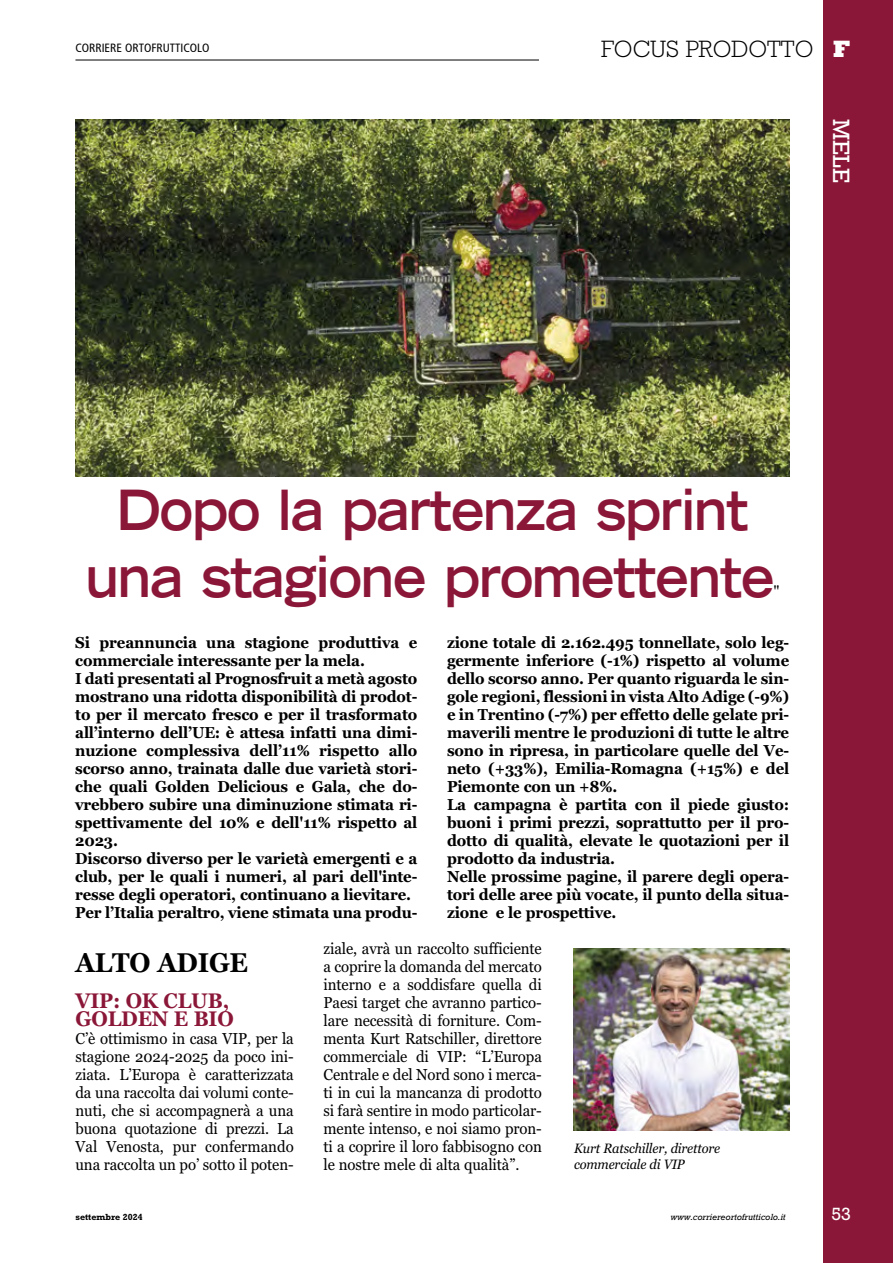
<style>
.page{position:relative;width:893px;height:1263px;background:#fff}
.page>*{position:absolute;margin:0;border:0;box-sizing:border-box;transform-origin:0 0}
.t1{font:700 expanded 55.5px/66.6px "Trade Gothic LT Std";letter-spacing:-.02em;color:#8b1738;text-align:center;scale:.9 1}
.t2{font:700 27px "Georgia";letter-spacing:-.005em;color:#000;scale:.95 1}
.t3{font:300 24px "Rockwell Std";color:#000}
.t4{font:24px "Rockwell Std";color:#fff}
.t5{font:700 21px/18px "Georgia";letter-spacing:-.005em;color:#8b1738;scale:.95 1}
.t6{font:18px "Rockwell Std";color:#fff}
.t7{font:700 15.75px/18px "Georgia";letter-spacing:-.01em;color:#000;scale:.95 1}
.t8{font:15.75px/18px "Georgia";letter-spacing:-.005em;color:#000;text-align:justify;scale:.95 1}
.t9{font:italic 13.5px/16.2px "Georgia";letter-spacing:-.01em;color:#000;scale:.95 1}
.t10{font:condensed 12px "Frutiger LT Std";color:#000}
.t11{font:italic 9px "Rockwell Std";color:#000}
.t12{font:700 9px "Rockwell Std";color:#000}
.s1{font-family:"Rockwell";font-weight:800;color:#fff}
</style>
<div class="page">
<div style="left:824px;top:0;width:69px;height:1263px;background:#8b1738"></div>
<hr style="left:75px;top:60px;width:464px;height:1px;background:#000">
<img style="left:75px;top:119px;width:715px;height:357px">
<img style="left:573px;top:948px;width:217px;height:183px">
<p class="t10" style="left:75px;top:40px;width:135px">CORRIERE ORTOFRUTTICOLO</p>
<h3 class="t3" style="left:601px;top:35px;width:251px">FOCUS PRODOTTO <span class="s1">F</span></h3>
<h3 class="t4" style="left:855px;top:119px;width:65px;rotate:90deg">MELE</h3>
<h1 class="t1" style="left:86px;top:476px;width:767px">Dopo la partenza sprint una stagione promettente</h1>
<p class="t8" style="left:774px;top:582px;width:8px">"</p>
<p class="t7" style="left:75px;top:633px;width:362px">Si preannuncia una stagione produttiva e commerciale interessante per la mela.<br>I dati presentati al Prognosfruit a metà agosto mostrano una ridotta disponibilità di prodot&shy;to per il mercato fresco e per il trasformato all’interno dell’UE: è attesa infatti una dimi&shy;nuzione complessiva dell’11% rispetto allo scorso anno, trainata dalle due varietà stori&shy;che quali Golden Delicious e Gala, che do&shy;vrebbero subire una diminuzione stimata ri&shy;spettivamente del 10% e dell'11% rispetto al 2023.<br>Discorso diverso per le varietà emergenti e a club, per le quali i numeri, al pari dell'inte&shy;resse degli operatori, continuano a lievitare.<br>Per l’Italia peraltro, viene stimata una produ-</p>
<p class="t7" style="left:447px;top:633px;width:362px">zione totale di 2.162.495 tonnellate, solo leg&shy;germente inferiore (-1%) rispetto al volume dello scorso anno. Per quanto riguarda le sin&shy;gole regioni, flessioni in vista Alto Adige (-9%) e in Trentino (-7%) per effetto delle gelate pri&shy;maverili mentre le produzioni di tutte le altre sono in ripresa, in particolare quelle del Ve&shy;neto (+33%), Emilia-Romagna (+15%) e del Piemonte con un +8%.<br>La campagna è partita con il piede giusto: buoni i primi prezzi, soprattutto per il pro&shy;dotto di qualità, elevate le quotazioni per il prodotto da industria.<br>Nelle prossime pagine, il parere degli opera&shy;tori delle aree più vocate, il punto della situa&shy;zione e le prospettive.</p>
<h2 class="t2" style="left:75px;top:942px;width:183px">ALTO ADIGE</h2>
<h3 class="t5" style="left:75px;top:991px;width:168px">VIP: OK CLUB,<br>GOLDEN E BIO</h3>
<p class="t8" style="left:75px;top:1029px;width:231px">C’è ottimismo in casa VIP, per la stagione 2024-2025 da poco ini&shy;ziata. L’Europa è caratterizzata da una raccolta dai volumi conte&shy;nuti, che si accompagnerà a una buona quotazione di prezzi. La Val Venosta, pur confermando una raccolta un po’ sotto il poten-</p>
<p class="t8" style="left:324px;top:939px;width:231px">ziale, avrà un raccolto sufficiente a coprire la domanda del mercato interno e a soddisfare quella di Paesi target che avranno partico&shy;lare necessità di forniture. Com&shy;menta Kurt Ratschiller, direttore commerciale di VIP: “L’Europa Centrale e del Nord sono i merca&shy;ti in cui la mancanza di prodotto si farà sentire in modo particolar&shy;mente intenso, e noi siamo pron&shy;ti a coprire il loro fabbisogno con le nostre mele di alta qualità”.</p>
<p class="t9" style="left:574px;top:1140px;width:155px">Kurt Ratschiller, direttore commerciale di VIP</p>
<p class="t12" style="left:75px;top:1212px;width:69px">settembre 2024</p>
<p class="t11" style="left:670px;top:1212px;width:117px">www.corriereortofrutticolo.it</p>
<p class="t6" style="left:831px;top:1203px;width:21px">53</p>
</div>
